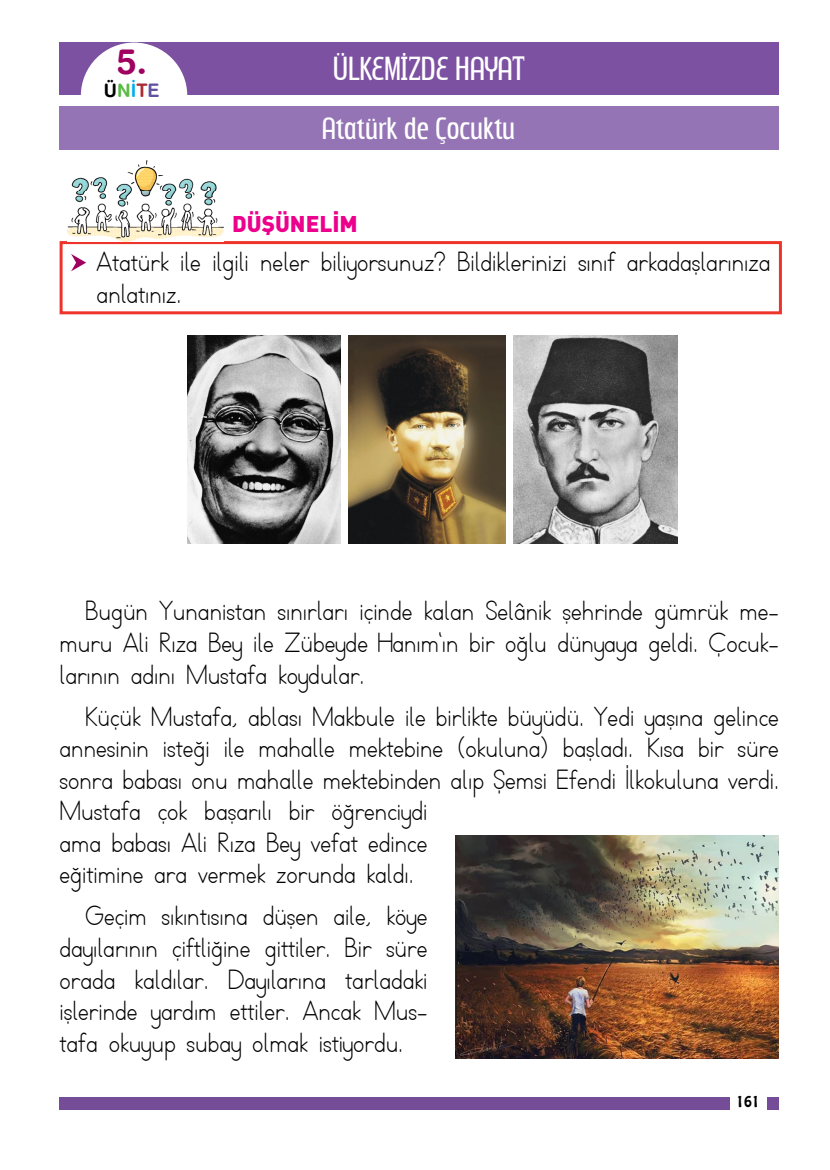
<style>
.page{position:relative;width:830px;height:1170px;background:#fff}
.page>*{position:absolute;margin:0;border:0;box-sizing:border-box;transform-origin:0 0}
.t1{font:35.7px "Swiss 721 BT Bold Rounded";color:#a0005f}
.t2{font:27px/31.5px "TTKB Dik Temel Abece";color:#000;text-align:justify}
.t3{font:22.5px "DIN Black Tr";color:#ec008c}
.t4{font:21px "Subpear";color:#fff}
.t5{font:19.5px "Subpear";color:#fff}
.t6{font:18.3px "Swiss 721 BT Bold Rounded";color:#000}
.t7{font:13.5px "Hobo Std";color:#000}
.s1{color:#5bba47}
.s2{color:#00aeef}
.s3{color:#a92c31}
.s4{color:#6252a3}
</style>
<div class="page">
<div style="left:60px;top:1097px;width:718px;height:12px;background:#744c97"></div>
<div style="left:729px;top:1083px;width:36px;height:35px;background:#fff"></div>
<div style="left:59px;top:43px;width:719px;height:52px;background:#7c51a1"></div>
<div style="left:59px;top:106px;width:719px;height:43px;background:#9474b4"></div>
<svg style="left:81px;top:43px;width:106px;height:52px"></svg>
<img style="left:348px;top:336px;width:157px;height:207px">
<img style="left:188px;top:336px;width:153px;height:207px">
<img style="left:513px;top:336px;width:164px;height:207px">
<img style="left:455px;top:835px;width:323px;height:223px">
<svg style="left:71px;top:254px;width:15px;height:17px"></svg>
<div style="left:60px;top:241px;width:721px;height:73px;border:3px solid #ee332b"></div>
<img style="left:67px;top:160px;width:156px;height:81px">
<h1 class="t1" style="left:116px;top:39px;width:32px">5.</h1>
<p class="t4" style="left:332px;top:61px;width:193px">ÜLKEMİZDE HAYAT</p>
<p class="t6" style="left:104px;top:79px;width:57px">Ü<span class="s1">N</span><span class="s2">İ</span><span class="s3">T</span><span class="s4">E</span></p>
<p class="t5" style="left:321px;top:120px;width:195px">Atatürk de Çocuktu</p>
<p class="t3" style="left:232px;top:208px;width:127px">DÜŞÜNELİM</p>
<p class="t2" style="left:97px;top:247px;width:675px">Atatürk ile ilgili neler biliyorsunuz? Bildiklerinizi sınıf arkadaşlarınıza anlatınız.</p>
<p class="t2" style="left:60px;top:596px;width:720px;text-indent:26px">Bugün Yunanistan sınırları içinde kalan Selânik şehrinde gümrük me&shy;muru Ali Rıza Bey ile Zübeyde Hanım‘ın bir oğlu dünyaya geldi. Çocuk&shy;larının adını Mustafa koydular.</p>
<p class="t2" style="left:60px;top:701px;width:720px;text-align:left;text-indent:26px">Küçük Mustafa, ablası Makbule ile birlikte büyüdü. Yedi yaşına gelince annesinin isteği ile mahalle mektebine (okuluna) başladı. Kısa bir süre sonra babası onu mahalle mektebinden alıp Şemsi Efendi İlkokuluna verdi.<br>Mustafa çok başarılı bir öğrenciydi<br>ama babası Ali Rıza Bey vefat edince<br>eğitimine ara vermek zorunda kaldı.</p>
<p class="t2" style="left:60px;top:901px;width:369px;text-indent:26px">Geçim sıkıntısına düşen aile, köye dayılarının çiftliğine gittiler. Bir süre orada kaldılar. Dayılarına tarladaki işlerinde yardım ettiler. Ancak Mus&shy;tafa okuyup subay olmak istiyordu.</p>
<p class="t7" style="left:736px;top:1091px;width:25px">161</p>
</div>
